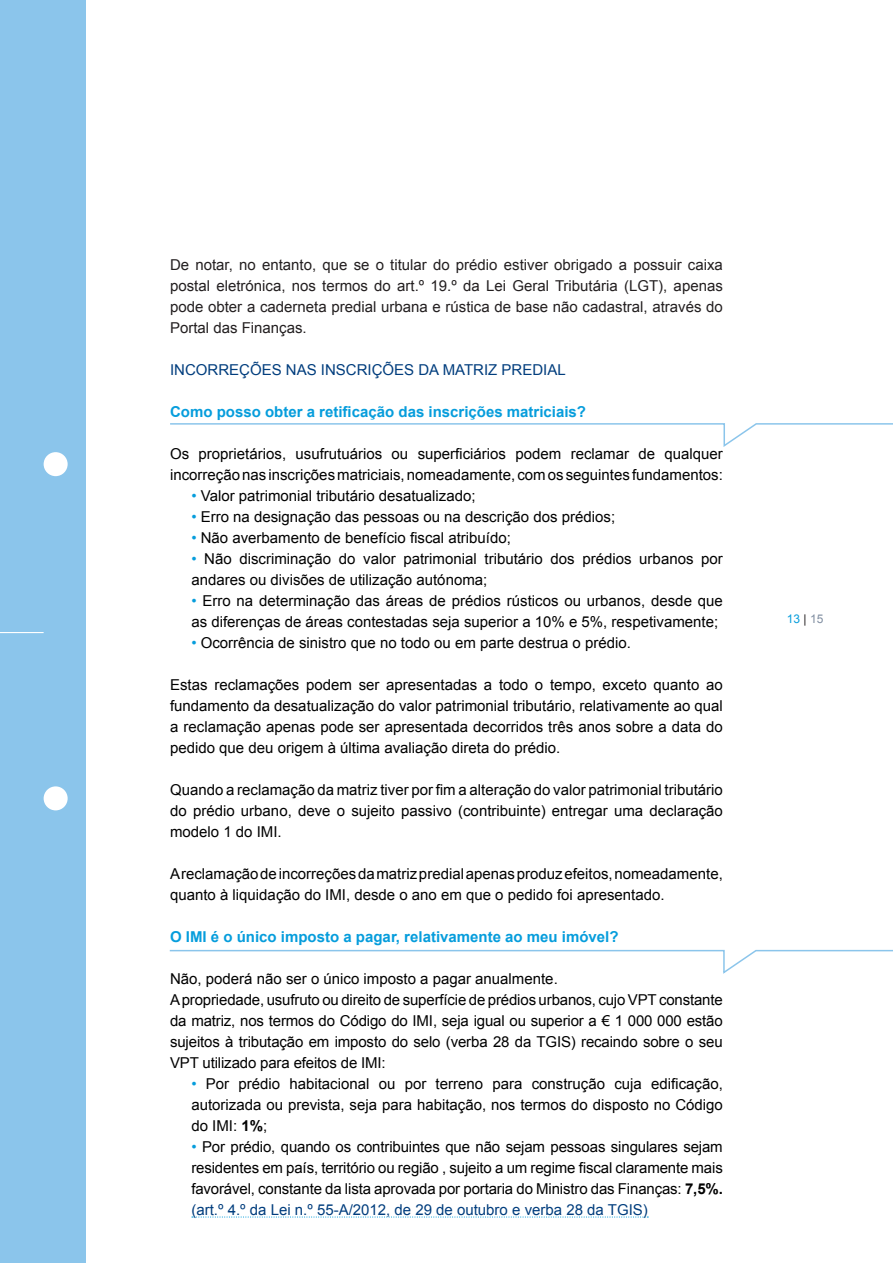
<style>
.page{position:relative;width:893px;height:1263px;background:#fff}
.page>*{position:absolute;margin:0;border:0;box-sizing:border-box;transform-origin:0 0}
.t1{font:15px/21px "Arial";color:#000}
.t2{font:15px/21px "Arial";color:#231f20;text-align:justify}
.t3{font:700 15px "Arial";color:#069ddc}
.t4{font:15px "Arial";color:#013d7d}
.t5{font:12px "Arial";color:#069ddc}
.s1{color:#069ddc}
.s2{font-weight:700}
.s3{color:#013d7d}
.s4{color:#231f20}
.s5{color:#808ea1}
</style>
<div class="page">
<svg style="left:192px;top:1216px;width:456px;height:1px"></svg>
<div style="left:0;top:0;width:85px;height:1263px;background:#8bc5eb"></div>
<div style="left:44px;top:452px;width:24px;height:24px;background:#fff;border-radius:50%"></div>
<div style="left:44px;top:786px;width:24px;height:24px;background:#fff;border-radius:50%"></div>
<hr style="left:0;top:632px;width:44px;height:1px;background:#fff">
<svg style="left:170px;top:423px;width:723px;height:24px"></svg>
<svg style="left:169px;top:949px;width:724px;height:25px"></svg>
<p class="t2" style="left:170px;top:255px;width:554px">De notar, no entanto, que se o titular do prédio estiver obrigado a possuir caixa postal eletrónica, nos termos do art.º 19.º da Lei Geral Tributária (LGT), apenas pode obter a caderneta predial urbana e rústica de base não cadastral, através do Portal das Finanças.</p>
<p class="t4" style="left:170px;top:360px;width:397px">INCORREÇÕES NAS INSCRIÇÕES DA MATRIZ PREDIAL</p>
<p class="t3" style="left:170px;top:402px;width:417px">Como posso obter a retificação das inscrições matriciais?</p>
<p class="t1" style="left:170px;top:444px;width:554px">Os proprietários, usufrutuários ou superficiários podem reclamar de qualquer incorreção nas inscrições matriciais, nomeadamente, com os seguintes fundamentos:</p>
<p class="t1" style="left:191px;top:486px;width:286px"><span class="s1">•</span> Valor patrimonial tributário desatualizado;</p>
<p class="t1" style="left:191px;top:507px;width:425px"><span class="s1">•</span> Erro na designação das pessoas ou na descrição dos prédios;</p>
<p class="t1" style="left:191px;top:528px;width:321px"><span class="s1">•</span> Não averbamento de benefício fiscal atribuído;</p>
<p class="t1" style="left:191px;top:549px;width:533px"><span class="s1">•</span> Não discriminação do valor patrimonial tributário dos prédios urbanos por andares ou divisões de utilização autónoma;</p>
<p class="t1" style="left:191px;top:591px;width:533px"><span class="s1">•</span> Erro na determinação das áreas de prédios rústicos ou urbanos, desde que as diferenças de áreas contestadas seja superior a 10% e 5%, respetivamente;</p>
<p class="t1" style="left:191px;top:633px;width:441px"><span class="s1">•</span> Ocorrência de sinistro que no todo ou em parte destrua o prédio.</p>
<p class="t1" style="left:170px;top:675px;width:554px;text-align:justify">Estas reclamações podem ser apresentadas a todo o tempo, exceto quanto ao fundamento da desatualização do valor patrimonial tributário, relativamente ao qual a reclamação apenas pode ser apresentada decorridos três anos sobre a data do pedido que deu origem à última avaliação direta do prédio.</p>
<p class="t1" style="left:170px;top:780px;width:554px;text-align:justify">Quando a reclamação da matriz tiver por fim a alteração do valor patrimonial tributário do prédio urbano, deve o sujeito passivo (contribuinte) entregar uma declaração modelo 1 do IMI.</p>
<p class="t1" style="left:170px;top:864px;width:554px">A reclamação de incorreções da matriz predial apenas produz efeitos, nomeadamente, quanto à liquidação do IMI, desde o ano em que o pedido foi apresentado.</p>
<p class="t3" style="left:170px;top:927px;width:450px">O IMI é o único imposto a pagar, relativamente ao meu imóvel?</p>
<p class="t1" style="left:170px;top:969px;width:554px">Não, poderá não ser o único imposto a pagar anualmente.<br>A propriedade, usufruto ou direito de superfície de prédios urbanos, cujo VPT constante da matriz, nos termos do Código do IMI, seja igual ou superior a € 1 000 000 estão sujeitos à tributação em imposto do selo (verba 28 da TGIS) recaindo sobre o seu VPT utilizado para efeitos de IMI:</p>
<p class="t1" style="left:191px;top:1074px;width:533px;text-align:justify"><span class="s1">•</span> Por prédio habitacional ou por terreno para construção cuja edificação, autorizada ou prevista, seja para habitação, nos termos do disposto no Código do IMI: <span class="s2">1%</span>;</p>
<p class="t1" style="left:191px;top:1137px;width:533px;text-align:justify"><span class="s1">•</span> Por prédio, quando os contribuintes que não sejam pessoas singulares sejam residentes em país, território ou região , sujeito a um regime fiscal claramente mais favorável, constante da lista aprovada por portaria do Ministro das Finanças: <span class="s2">7,5%. </span><span class="s3">(art.º 4.º da Lei n.º 55-A/2012, de 29 de outubro e verba 28 da TGIS)</span></p>
<p class="t5" style="left:787px;top:611px;width:38px">13 <span class="s4">|</span> <span class="s5">15</span></p>
</div>
